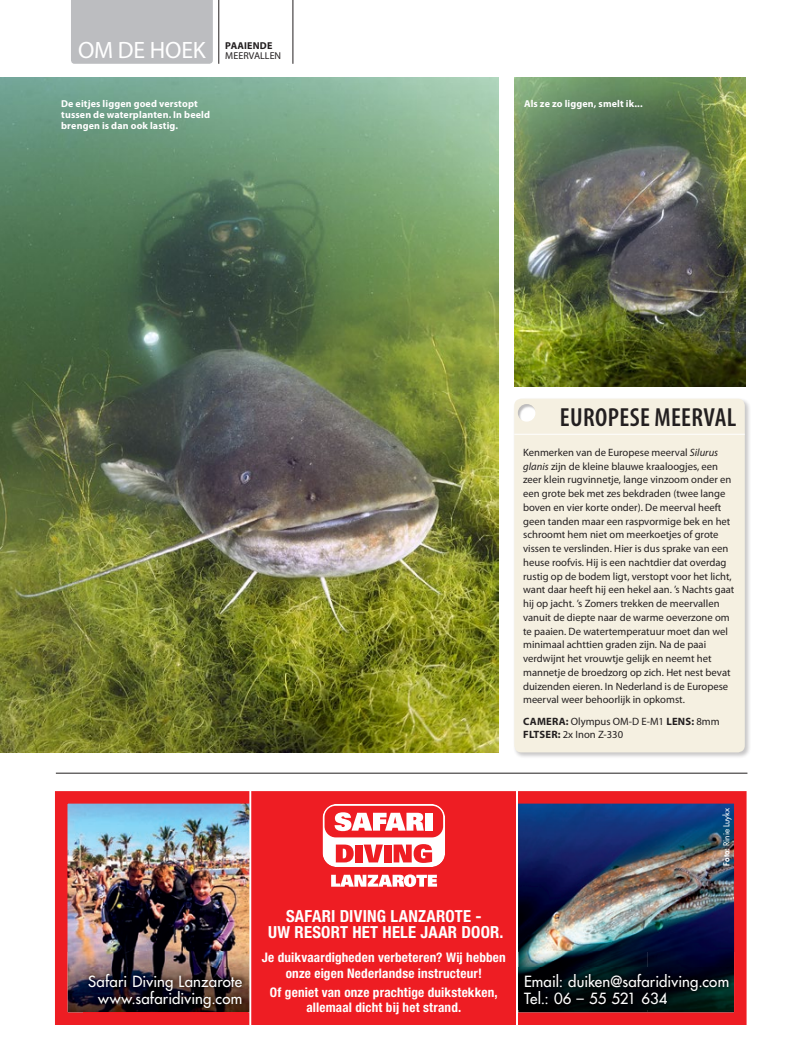
<style>
.page{position:relative;width:798px;height:1056px;background:#fff}
.page>*{position:absolute;margin:0;border:0;box-sizing:border-box;transform-origin:0 0}
.t1{font:600 condensed 26.25px "Myriad Pro";letter-spacing:.015em;color:#231f20}
.t2{font:23.75px "Myriad Pro";letter-spacing:-.005em;color:#fff}
.t3{font:700 condensed 16.62px/15.2px "Helvetica Neue LT Std";letter-spacing:.01em;color:#fff;text-align:center}
.t4{font:500 15px/17.5px "Futura Std";letter-spacing:.01em;color:#fff;text-align:right}
.t5{font:700 condensed 13.25px/15.2px "Helvetica Neue LT Std";letter-spacing:.015em;color:#fff;text-align:center}
.BU{font:10.62px/13.8px "Myriad Pro";color:#231f20}
.BU_weiß{font:700 10px/11.2px "Myriad Pro";letter-spacing:.015em;color:#fff}
.t6{font:10px "Myriad Pro";letter-spacing:.005em;color:#231f20}
.t7{font:700 10px "Myriad Pro";letter-spacing:.015em;color:#231f20}
.t8{font:500 8.12px "Futura Std";color:#fff}
.s1{font-style:italic}
.s2{font-weight:700}
.s3{font-weight:800}
</style>
<div class="page">
<img style="left:0;top:78px;width:498px;height:674px">
<img style="left:514px;top:78px;width:231px;height:308px">
<hr style="left:56px;top:773px;width:691px;height:1px;background:#231f20">
<hr style="left:218px;top:0;width:1px;height:64px;background:#231f20">
<div style="left:71px;top:0;width:142px;height:64px;background:#bcbdc0"></div>
<hr style="left:292px;top:0;width:1px;height:64px;background:#231f20">
<div style="left:512px;top:397px;width:238px;height:362px;background:#231f20;opacity:.25"></div>
<div style="left:514px;top:399px;width:230px;height:353px;background:#f5f0e1;border-radius:7px"></div>
<div style="left:516px;top:402px;width:20px;height:20px;background:#231f20;opacity:.3"></div>
<hr style="left:514px;top:434px;width:230px;height:1px;background:#fff">
<img style="left:55px;top:791px;width:691px;height:234px">
<hr style="left:249px;top:786px;width:2px;height:244px;background:#fff">
<hr style="left:516px;top:786px;width:2px;height:244px;background:#fff">
<svg style="left:320px;top:802px;width:127px;height:85px"></svg>
<img style="left:83px;top:968px;width:164px;height:45px">
<img style="left:518px;top:968px;width:215px;height:42px">
<p class="t2" style="left:78px;top:35px;width:129px">OM DE HOEK</p>
<p class="t7" style="left:225px;top:39px;width:49px">PAAIENDE</p>
<p class="t6" style="left:225px;top:49px;width:57px">MEERVALLEN</p>
<p class="BU_weiß" style="left:61px;top:97px;width:150px">De eitjes liggen goed verstopt tussen de waterplanten. In beeld brengen is dan ook lastig.</p>
<p class="BU_weiß" style="left:524px;top:97px;width:120px">Als ze zo liggen, smelt ik...</p>
<p class="t1" style="left:559px;top:401px;width:178px">EUROPESE MEERVAL</p>
<p class="BU" style="left:523px;top:445px;width:213px">Kenmerken van de Europese meerval <span class="s1">Silurus glanis</span> zijn de kleine blauwe kraaloogjes, een zeer klein rugvinnetje, lange vinzoom onder en een grote bek met zes bekdraden (twee lange boven en vier korte onder). De meerval heeft geen tanden maar een raspvormige bek en het schroomt hem niet om meerkoetjes of grote vissen te verslinden. Hier is dus sprake van een heuse roofvis. Hij is een nachtdier dat overdag rustig op de bodem ligt, verstopt voor het licht, want daar heeft hij een hekel aan. ’s Nachts gaat hij op jacht. ’s Zomers trekken de meervallen vanuit de diepte naar de warme oeverzone om te paaien. De watertemperatuur moet dan wel minimaal achttien graden zijn. Na de paai verdwijnt het vrouwtje gelijk en neemt het mannetje de broedzorg op zich. Het nest bevat duizenden eieren. In Nederland is de Europese meerval weer behoorlijk in opkomst.</p>
<p class="BU" style="left:523px;top:714px;width:198px"><span class="s2">CAMERA:</span> Olympus OM-D E-M1 <span class="s2">LENS:</span> 8mm<br><span class="s2">FLTSER:</span> 2x Inon Z-330</p>
<p class="t8" style="left:721px;top:866px;width:59px;rotate:-90deg"><span class="s3">Foto:</span> Rinie Luykx</p>
<p class="t3" style="left:268px;top:909px;width:237px">SAFARI DIVING LANZAROTE -<br>UW RESORT HET HELE JAAR DOOR.</p>
<p class="t5" style="left:262px;top:950px;width:245px">Je duikvaardigheden verbeteren? Wij hebben onze eigen Nederlandse instructeur!</p>
<p class="t5" style="left:270px;top:984px;width:229px">Of geniet van onze prachtige duikstekken, allemaal dicht bij het strand.</p>
<p class="t4" style="left:88px;top:972px;width:155px">Safari Diving Lanzarote www.safaridiving.com</p>
<p class="t4" style="left:524px;top:972px;width:207px;text-align:left">Email: duiken@safaridiving.com<br>Tel.: 06 – 55 521 634</p>
</div>
